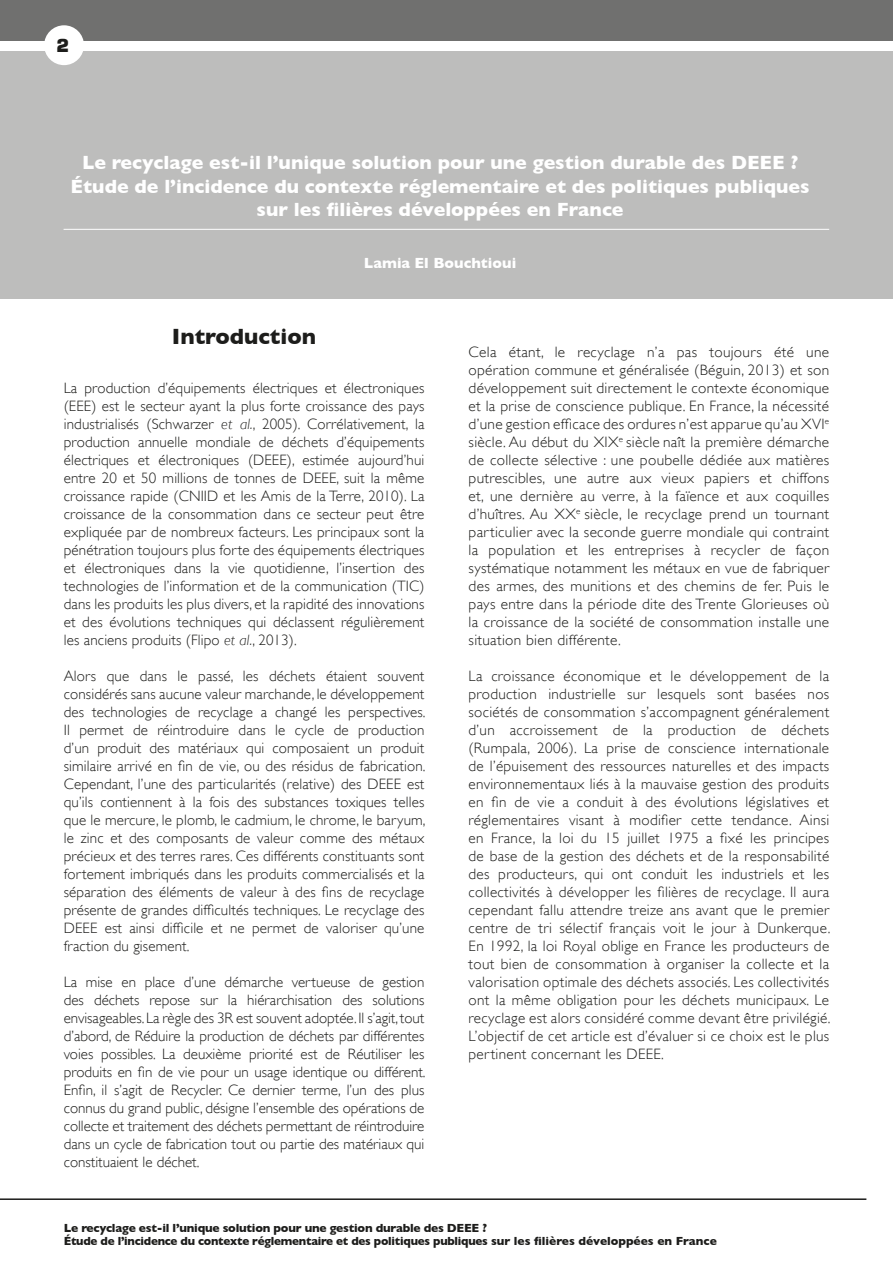
<style>
.page{position:relative;width:893px;height:1263px;background:#fff}
.page>*{position:absolute;margin:0;border:0;box-sizing:border-box;transform-origin:0 0}
.t1{font:700 22.5px "Gill Sans";color:#1d1d1b}
.t2{font:700 19.5px/23.4px "Gill Sans";color:#fff;text-align:center}
.t3{font:18px "Square 721 Blk Normal";color:#1d1d1b}
.t4{font:300 15px/18px "Gill Sans";letter-spacing:.01em;color:#1d1d1b;text-align:justify}
.t5{font:700 15px "Gill Sans";color:#fff}
.t6{font:700 12px/13.5px "Gill Sans";letter-spacing:-.02em;color:#1d1d1b}
.s1{font-style:italic}
</style>
<div class="page">
<div style="left:0;top:51px;width:893px;height:39px;background:#bdbdbc"></div>
<hr style="left:0;top:1198px;width:866px;height:2px;background:#1d1d1b">
<div style="left:0;top:54px;width:893px;height:244px;background:#bdbdbc"></div>
<div style="left:0;top:0;width:893px;height:40px;background:#70706f"></div>
<div style="left:44px;top:25px;width:40px;height:40px;background:#fff;border-radius:50%"></div>
<hr style="left:64px;top:229px;width:765px;height:1px;background:#fff">
<p class="t3" style="left:56px;top:34px;width:15px">2</p>
<h2 class="t2" style="left:71px;top:151px;width:741px">Le recyclage est-il l’unique solution pour une gestion durable des DEEE ?<br>Étude de l’incidence du contexte réglementaire et des politiques publiques sur les filières développées en France</h2>
<p class="t5" style="left:364px;top:254px;width:154px">Lamia El Bouchtioui</p>
<h1 class="t1" style="left:172px;top:323px;width:146px">Introduction</h1>
<p class="t4" style="left:64px;top:379px;width:362px">La production d’équipements électriques et électroniques (EEE) est le secteur ayant la plus forte croissance des pays industrialisés (Schwarzer <span class="s1">et al.</span>, 2005). Corrélativement, la production annuelle mondiale de déchets d’équipements électriques et électroniques (DEEE), estimée aujourd’hui entre 20 et 50 millions de tonnes de DEEE, suit la même croissance rapide (CNIID et les Amis de la Terre, 2010). La croissance de la consommation dans ce secteur peut être expliquée par de nombreux facteurs. Les principaux sont la pénétration toujours plus forte des équipements électriques et électroniques dans la vie quotidienne, l’insertion des technologies de l’information et de la communication (TIC) dans les produits les plus divers, et la rapidité des innovations et des évolutions techniques qui déclassent régulièrement les anciens produits (Flipo <span class="s1">et al.</span>, 2013).</p>
<p class="t4" style="left:64px;top:667px;width:363px">Alors que dans le passé, les déchets étaient souvent considérés sans aucune valeur marchande, le développement des technologies de recyclage a changé les perspectives.<br>Il permet de réintroduire dans le cycle de production d’un produit des matériaux qui composaient un produit similaire arrivé en fin de vie, ou des résidus de fabrication.<br>Cependant, l’une des particularités (relative) des DEEE est qu’ils contiennent à la fois des substances toxiques telles que le mercure, le plomb, le cadmium, le chrome, le baryum, le zinc et des composants de valeur comme des métaux précieux et des terres rares. Ces différents constituants sont fortement imbriqués dans les produits commercialisés et la séparation des éléments de valeur à des fins de recyclage présente de grandes difficultés techniques. Le recyclage des DEEE est ainsi difficile et ne permet de valoriser qu’une fraction du gisement.</p>
<p class="t4" style="left:64px;top:973px;width:363px">La mise en place d’une démarche vertueuse de gestion des déchets repose sur la hiérarchisation des solutions envisageables. La règle des 3R est souvent adoptée. Il s’agit, tout d’abord, de Réduire la production de déchets par différentes voies possibles. La deuxième priorité est de Réutiliser les produits en fin de vie pour un usage identique ou différent.<br>Enfin, il s’agit de Recycler. Ce dernier terme, l’un des plus connus du grand public, désigne l’ensemble des opérations de collecte et traitement des déchets permettant de réintroduire dans un cycle de fabrication tout ou partie des matériaux qui constituaient le déchet.</p>
<p class="t4" style="left:469px;top:343px;width:362px">Cela étant, le recyclage n’a pas toujours été une opération commune et généralisée (Béguin, 2013) et son développement suit directement le contexte économique et la prise de conscience publique. En France, la nécessité d’une gestion efficace des ordures n’est apparue qu’au XVI<sup>e </sup>siècle. Au début du XIX<sup>e</sup> siècle naît la première démarche de collecte sélective : une poubelle dédiée aux matières putrescibles, une autre aux vieux papiers et chiffons et, une dernière au verre, à la faïence et aux coquilles d’huîtres. Au XX<sup>e</sup> siècle, le recyclage prend un tournant particulier avec la seconde guerre mondiale qui contraint la population et les entreprises à recycler de façon systématique notamment les métaux en vue de fabriquer des armes, des munitions et des chemins de fer. Puis le pays entre dans la période dite des Trente Glorieuses où la croissance de la société de consommation installe une situation bien différente.</p>
<p class="t4" style="left:469px;top:667px;width:363px">La croissance économique et le développement de la production industrielle sur lesquels sont basées nos sociétés de consommation s’accompagnent généralement d’un accroissement de la production de déchets (Rumpala, 2006). La prise de conscience internationale de l’épuisement des ressources naturelles et des impacts environnementaux liés à la mauvaise gestion des produits en fin de vie a conduit à des évolutions législatives et réglementaires visant à modifier cette tendance. Ainsi en France, la loi du 15 juillet 1975 a fixé les principes de base de la gestion des déchets et de la responsabilité des producteurs, qui ont conduit les industriels et les collectivités à développer les filières de recyclage. Il aura cependant fallu attendre treize ans avant que le premier centre de tri sélectif français voit le jour à Dunkerque.<br>En 1992, la loi Royal oblige en France les producteurs de tout bien de consommation à organiser la collecte et la valorisation optimale des déchets associés. Les collectivités ont la même obligation pour les déchets municipaux. Le recyclage est alors considéré comme devant être privilégié.<br>L’objectif de cet article est d’évaluer si ce choix est le plus pertinent concernant les DEEE.</p>
<p class="t6" style="left:64px;top:1221px;width:655px">Le recyclage est-il l’unique solution pour une gestion durable des DEEE ?<br>Étude de l’incidence du contexte réglementaire et des politiques publiques sur les filières développées en France</p>
</div>
